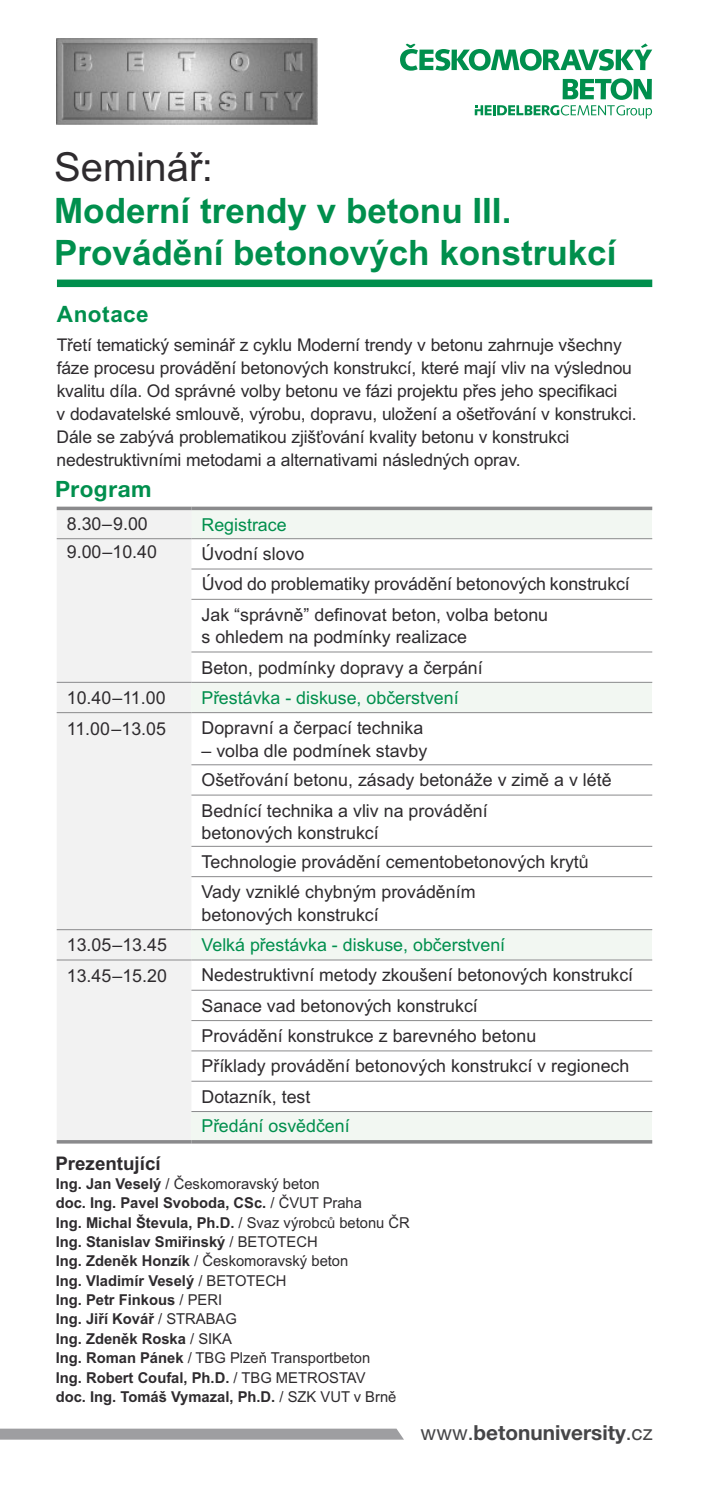
<style>
.page{position:relative;width:709px;height:1489px;background:#fff}
.page>*{position:absolute;margin:0;border:0;box-sizing:border-box;transform-origin:0 0}
.t1{font:40px "Arial";color:#2e2b2e}
.t2{font:700 35px/42.5px "Arial";color:#008f4d}
.t3{font:700 22.5px "Arial";letter-spacing:.02em;color:#008f4d}
.t4{font:700 22.5px "Helvetica Neue LT Pro";letter-spacing:.025em;color:#008f4d}
.t5{font:700 20.75px "Helvetica Neue LT Pro";color:#454547}
.t6{font:700 18.75px "Arial";color:#2e2b2e}
.t7{font:17.75px/30.2px "Arial";color:#2e2b2e}
.t8{font:17.75px "Arial";color:#008f4d}
.t9{font:17.5px/23px "Arial";letter-spacing:-.01em;color:#2e2b2e}
.t10{font:700 15px/19.2px "Arial";color:#2e2b2e}
.s1{font-weight:400}
</style>
<div class="page">
<svg style="left:400px;top:43px;width:252px;height:28px"></svg>
<svg style="left:475px;top:78px;width:177px;height:41px"></svg>
<svg style="left:0;top:1428px;width:404px;height:11px;background:#a4a4a7"></svg>
<img style="left:57px;top:38px;width:260px;height:86px">
<div style="left:191px;top:507px;width:461px;height:31px;background:#f2f7f2"></div>
<div style="left:57px;top:279px;width:595px;height:8px;background:#008f4d"></div>
<div style="left:57px;top:510px;width:134px;height:629px;background:#f2f2f2"></div>
<div style="left:191px;top:1111px;width:461px;height:30px;background:#f2f7f2"></div>
<div style="left:191px;top:929px;width:461px;height:30px;background:#f2f7f2"></div>
<div style="left:191px;top:682px;width:461px;height:30px;background:#f2f7f2"></div>
<svg style="left:57px;top:506px;width:134px;height:4px"></svg>
<svg style="left:191px;top:506px;width:461px;height:4px;background:#9c9c9e"></svg>
<hr style="left:191px;top:538px;width:461px;height:1px;background:#8a8a8c">
<hr style="left:191px;top:568px;width:461px;height:1px;background:#8a8a8c">
<hr style="left:191px;top:651px;width:461px;height:1px;background:#8a8a8c">
<hr style="left:191px;top:681px;width:461px;height:1px;background:#8a8a8c">
<hr style="left:57px;top:681px;width:134px;height:1px;background:#8a8a8c">
<hr style="left:57px;top:712px;width:134px;height:1px;background:#8a8a8c">
<hr style="left:191px;top:794px;width:461px;height:1px;background:#8a8a8c">
<hr style="left:191px;top:845px;width:461px;height:1px;background:#8a8a8c">
<hr style="left:191px;top:876px;width:461px;height:1px;background:#8a8a8c">
<hr style="left:57px;top:929px;width:134px;height:1px;background:#8a8a8c">
<hr style="left:57px;top:959px;width:134px;height:1px;background:#8a8a8c">
<hr style="left:191px;top:1020px;width:461px;height:1px;background:#8a8a8c">
<hr style="left:191px;top:1050px;width:461px;height:1px;background:#8a8a8c">
<hr style="left:191px;top:1080px;width:461px;height:1px;background:#8a8a8c">
<hr style="left:191px;top:712px;width:461px;height:1px;background:#8a8a8c">
<hr style="left:191px;top:929px;width:461px;height:1px;background:#8a8a8c">
<hr style="left:191px;top:959px;width:461px;height:1px;background:#8a8a8c">
<hr style="left:191px;top:989px;width:461px;height:1px;background:#8a8a8c">
<hr style="left:191px;top:1110px;width:461px;height:1px;background:#8a8a8c">
<svg style="left:57px;top:1139px;width:134px;height:4px"></svg>
<svg style="left:191px;top:1140px;width:461px;height:3px"></svg>
<hr style="left:57px;top:538px;width:134px;height:1px;background:#8a8a8c">
<hr style="left:191px;top:599px;width:461px;height:1px;background:#8a8a8c">
<hr style="left:191px;top:764px;width:461px;height:1px;background:#8a8a8c">
<h1 class="t1" style="left:54px;top:151px;width:160px">Seminář:</h1>
<h2 class="t2" style="left:54px;top:192px;width:564px">Moderní trendy v betonu III.<br>Provádění betonových konstrukcí</h2>
<p class="t3" style="left:57px;top:306px;width:93px">Anotace</p>
<p class="t9" style="left:57px;top:335px;width:581px">Třetí tematický seminář z cyklu Moderní trendy v betonu zahrnuje všechny fáze procesu provádění betonových konstrukcí, které mají vliv na výslednou kvalitu díla. Od správné volby betonu ve fázi projektu přes jeho specifikaci<br>v dodavatelské smlouvě, výrobu, dopravu, uložení a ošetřování v konstrukci.<br>Dále se zabývá problematikou zjišťování kvality betonu v konstrukci nedestruktivními metodami a alternativami následných oprav.</p>
<p class="t4" style="left:55px;top:480px;width:98px">Program</p>
<p class="t7" style="left:67px;top:510px;width:83px">8.30–9.00</p>
<p class="t8" style="left:201px;top:517px;width:87px">Registrace</p>
<p class="t7" style="left:67px;top:538px;width:92px">9.00–10.40</p>
<p class="t7" style="left:201px;top:540px;width:430px">Úvodní slovo<br>Úvod do problematiky provádění betonových konstrukcí</p>
<p class="t7" style="left:201px;top:605px;width:348px;line-height:22.5px">Jak “správně” definovat beton, volba betonu s ohledem na podmínky realizace</p>
<p class="t7" style="left:201px;top:653px;width:283px">Beton, podmínky dopravy a čerpání</p>
<p class="t7" style="left:67px;top:684px;width:100px">10.40–11.00</p>
<p class="t8" style="left:201px;top:691px;width:259px">Přestávka - diskuse, občerstvení</p>
<p class="t7" style="left:67px;top:715px;width:101px">11.00–13.05</p>
<p class="t7" style="left:201px;top:766px;width:411px">Ošetřování betonu, zásady betonáže v zimě a v létě<br>Bednící technika a vliv na provádění</p>
<p class="t7" style="left:201px;top:819px;width:389px;line-height:29.5px">betonových konstrukcí<br>Technologie provádění cementobetonových krytů<br>Vady vzniklé chybným prováděním</p>
<p class="t7" style="left:201px;top:901px;width:179px">betonových konstrukcí</p>
<p class="t7" style="left:67px;top:931px;width:102px">13.05–13.45</p>
<p class="t8" style="left:201px;top:938px;width:305px">Velká přestávka - diskuse, občerstvení</p>
<p class="t7" style="left:67px;top:962px;width:102px">13.45–15.20</p>
<p class="t7" style="left:201px;top:961px;width:433px">Nedestruktivní metody zkoušení betonových konstrukcí Sanace vad betonových konstrukcí<br>Provádění konstrukce z barevného betonu<br>Příklady provádění betonových konstrukcí v regionech Dotazník, test</p>
<p class="t8" style="left:201px;top:1119px;width:150px">Předání osvědčení</p>
<p class="t7" style="left:201px;top:714px;width:223px">Dopravní a čerpací technika</p>
<p class="t7" style="left:201px;top:737px;width:227px">– volba dle podmínek stavby</p>
<p class="t6" style="left:55px;top:1155px;width:107px">Prezentující</p>
<p class="t10" style="left:56px;top:1175px;width:356px">Ing. Jan Veselý <span class="s1">/ Českomoravský beton<br></span>doc. Ing. Pavel Svoboda, CSc. <span class="s1">/ ČVUT Praha<br></span>Ing. Michal Števula, Ph.D. <span class="s1">/ Svaz výrobců betonu ČR </span>Ing. Stanislav Smiřinský <span class="s1">/ BETOTECH<br></span>Ing. Zdeněk Honzík <span class="s1">/ Českomoravský beton<br></span>Ing. Vladimír Veselý <span class="s1">/ BETOTECH<br></span>Ing. Petr Finkous <span class="s1">/ PERI<br></span>Ing. Jiří Kovář <span class="s1">/ STRABAG<br></span>Ing. Zdeněk Roska <span class="s1">/ SIKA<br></span>Ing. Roman Pánek <span class="s1">/ TBG Plzeň Transportbeton<br></span>Ing. Robert Coufal, Ph.D. <span class="s1">/ TBG METROSTAV<br></span>doc. Ing. Tomáš Vymazal, Ph.D. <span class="s1">/ SZK VUT v Brně</span></p>
<p class="t5" style="left:420px;top:1424px;width:234px"><span class="s1">www.</span>betonuniversity<span class="s1">.cz</span></p>
</div>
